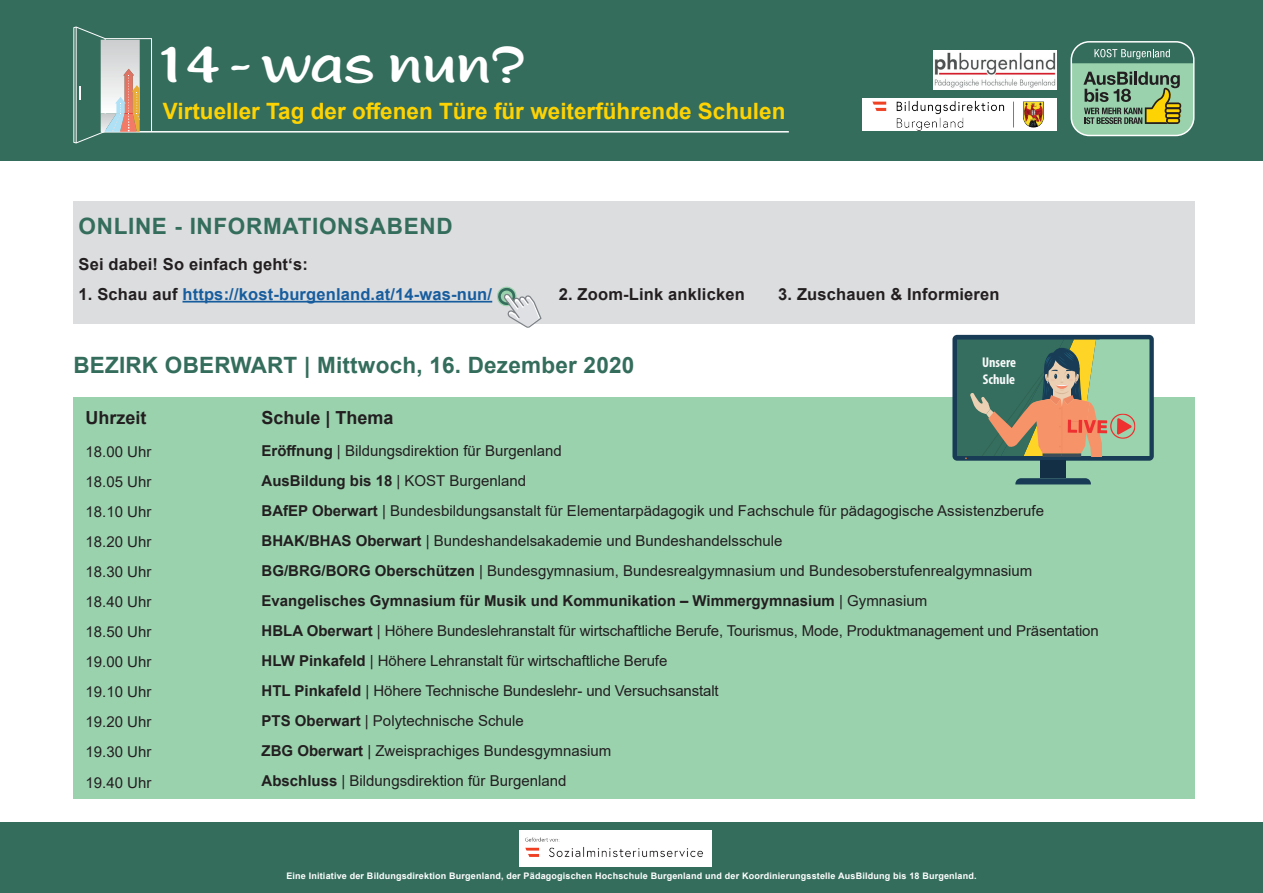
<style>
.page{position:relative;width:1263px;height:893px;background:#fff}
.page>*{position:absolute;margin:0;border:0;box-sizing:border-box;transform-origin:0 0}
.t1{font:49.5px "Morris Freestyle Std";letter-spacing:.01em;color:#fff}
.t2{font:700 22.5px "Arial";color:#fed304}
.t3{font:700 22.5px "Arial";letter-spacing:.01em;color:#346d5c}
.t4{font:700 22.5px "Arial";letter-spacing:.03em;color:#346d5c}
.t5{font:700 18px "Arial";color:#231f20}
.t6{font:700 16.5px "Arial";letter-spacing:.01em;color:#231f20}
.t7{font:700 16.5px "Arial";letter-spacing:.01em;color:#175d9e}
.t8{font:15px/30px "Arial";color:#231f20;text-align:justify}
.t9{font:700 condensed 14.1px/17px "Myriad Pro";color:#f7f9f9}
.t10{font:700 9px "Arial";letter-spacing:.02em;color:#fff}
.s1{color:#231f20}
.s2{font-weight:700}
</style>
<div class="page">
<div style="left:0;top:823px;width:1263px;height:70px;background:#346d5c"></div>
<div style="left:0;top:0;width:1263px;height:161px;background:#346d5c"></div>
<div style="left:73px;top:201px;width:1122px;height:123px;background:#dcdddf"></div>
<hr style="left:182px;top:301px;width:310px;height:2px;background:#175d9e">
<hr style="left:101px;top:131px;width:688px;height:2px;background:#fff">
<svg style="left:73px;top:27px;width:79px;height:116px"></svg>
<svg style="left:497px;top:287px;width:44px;height:41px"></svg>
<div style="left:73px;top:397px;width:1122px;height:401px;background:#9ad2ae"></div>
<svg style="left:952px;top:335px;width:202px;height:126px;background:#264b5d"></svg>
<div style="left:1040px;top:461px;width:26px;height:17px;background:#122f45"></div>
<svg style="left:1015px;top:478px;width:76px;height:6px"></svg>
<svg style="left:957px;top:340px;width:192px;height:119px;background:#859374"></svg>
<svg style="left:1073px;top:42px;width:121px;height:93px"></svg>
<div style="left:1070px;top:41px;width:124px;height:95px;border:2px solid #fff;border-radius:18px"></div>
<div style="left:862px;top:98px;width:195px;height:33px;background:#fff"></div>
<img style="left:872px;top:100px;width:172px;height:31px">
<img style="left:933px;top:51px;width:123px;height:38px">
<div style="left:519px;top:830px;width:192px;height:37px;background:#fff"></div>
<img style="left:525px;top:837px;width:178px;height:21px">
<h1 class="t1" style="left:155px;top:34px;width:370px">14 - was nun?</h1>
<h2 class="t2" style="left:163px;top:95px;width:624px">Virtueller Tag der offenen Türe für weiterführende Schulen</h2>
<h2 class="t4" style="left:79px;top:210px;width:375px">ONLINE - INFORMATIONSABEND</h2>
<p class="t6" style="left:79px;top:252px;width:231px">Sei dabei! So einfach geht‘s:</p>
<p class="t7" style="left:79px;top:282px;width:415px"><span class="s1">1. Schau auf</span> https://kost-burgenland.at/14-was-nun/</p>
<p class="t6" style="left:559px;top:282px;width:187px">2. Zoom-Link anklicken</p>
<p class="t6" style="left:778px;top:282px;width:223px">3. Zuschauen &amp; Informieren</p>
<h2 class="t3" style="left:73px;top:349px;width:562px">BEZIRK OBERWART | Mittwoch, 16. Dezember 2020</h2>
<p class="t5" style="left:86px;top:405px;width:63px">Uhrzeit</p>
<p class="t5" style="left:262px;top:405px;width:134px">Schule | Thema</p>
<p class="t8" style="left:86px;top:437px;width:67px">18.00 Uhr 18.05 Uhr 18.10 Uhr 18.20 Uhr 18.30 Uhr 18.40 Uhr 18.50 Uhr 19.00 Uhr 19.10 Uhr 19.20 Uhr 19.30 Uhr 19.40 Uhr</p>
<p class="t8" style="left:262px;top:436px;width:839px;text-align:left"><span class="s2">Eröffnung</span> | Bildungsdirektion für Burgenland<br><span class="s2">AusBildung bis 18</span> | KOST Burgenland<br><span class="s2">BAfEP Oberwart</span> | Bundesbildungsanstalt für Elementarpädagogik und Fachschule für pädagogische Assistenzberufe <span class="s2">BHAK/BHAS Oberwart</span> | Bundeshandelsakademie und Bundeshandelsschule<br><span class="s2">BG/BRG/BORG Oberschützen</span> | Bundesgymnasium, Bundesrealgymnasium und Bundesoberstufenrealgymnasium <span class="s2">Evangelisches Gymnasium für Musik und Kommunikation – Wimmergymnasium</span> | Gymnasium<br><span class="s2">HBLA Oberwart</span> | Höhere Bundeslehranstalt für wirtschaftliche Berufe, Tourismus, Mode, Produktmanagement und Präsentation <span class="s2">HLW Pinkafeld</span> | Höhere Lehranstalt für wirtschaftliche Berufe<br><span class="s2">HTL Pinkafeld</span> | Höhere Technische Bundeslehr- und Versuchsanstalt<br><span class="s2">PTS Oberwart</span> | Polytechnische Schule<br><span class="s2">ZBG Oberwart</span> | Zweisprachiges Bundesgymnasium<br><span class="s2">Abschluss</span> | Bildungsdirektion für Burgenland</p>
<p class="t9" style="left:982px;top:353px;width:36px">Unsere<br>Schule</p>
<p class="t10" style="left:286px;top:869px;width:692px">Eine Initiative der Bildungsdirektion Burgenland, der Pädagogischen Hochschule Burgenland und der Koordinierungsstelle AusBildung bis 18 Burgenland.</p>
</div>
